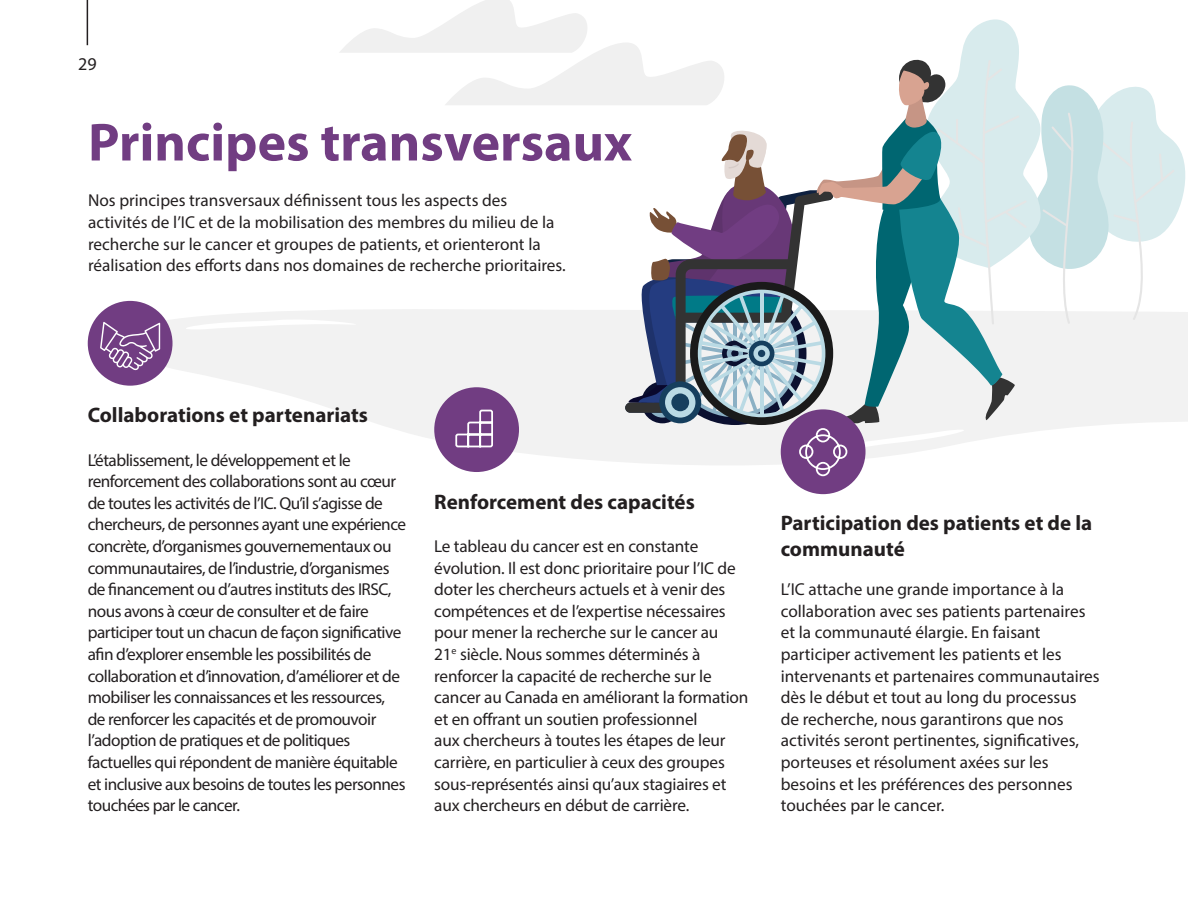
<style>
.page{position:relative;width:1188px;height:918px;background:#fff}
.page>*{position:absolute;margin:0;border:0;box-sizing:border-box;transform-origin:0 0}
.t1{font:700 54px "Myriad Pro";color:#713d82}
.t2{font:700 21px/25.2px "Myriad Pro";color:#231f20}
.t3{font:18px "Myriad Pro";color:#231f20}
.t4{font:17.25px/21.6px "Myriad Pro";letter-spacing:-.01em;color:#231f20}
.t5{font:17.25px/21.6px "Myriad Pro";letter-spacing:-.03em;color:#231f20}
</style>
<div class="page">
<div style="left:781px;top:409px;width:85px;height:85px;background:#713d82;border-radius:50%"></div>
<svg style="left:173px;top:0;width:1015px;height:477px"></svg>
<div style="left:88px;top:301px;width:85px;height:85px;background:#713d82;border-radius:50%"></div>
<svg style="left:100px;top:322px;width:60px;height:48px"></svg>
<hr style="left:87px;top:0;width:1px;height:45px;background:#231f20">
<p class="t3" style="left:78px;top:53px;width:20px">29</p>
<h1 class="t1" style="left:88px;top:107px;width:545px">Principes transversaux</h1>
<p class="t4" style="left:88px;top:190px;width:479px">Nos principes transversaux définissent tous les aspects des activités de l’IC et de la mobilisation des membres du milieu de la recherche sur le cancer et groupes de patients, et orienteront la réalisation des efforts dans nos domaines de recherche prioritaires.</p>
<p class="t2" style="left:88px;top:402px;width:282px">Collaborations et partenariats</p>
<p class="t5" style="left:88px;top:449px;width:320px">L’établissement, le développement et le renforcement des collaborations sont au cœur de toutes les activités de l’IC. Qu’il s’agisse de chercheurs, de personnes ayant une expérience concrète, d’organismes gouvernementaux ou communautaires, de l’industrie, d’organismes de financement ou d’autres instituts des IRSC, nous avons à cœur de consulter et de faire participer tout un chacun de façon significative afin d’explorer ensemble les possibilités de collaboration et d’innovation, d’améliorer et de mobiliser les connaissances et les ressources, de renforcer les capacités et de promouvoir l’adoption de pratiques et de politiques factuelles qui répondent de manière équitable et inclusive aux besoins de toutes les personnes touchées par le cancer.</p>
<p class="t2" style="left:434px;top:488px;width:262px">Renforcement des capacités</p>
<p class="t4" style="left:434px;top:535px;width:316px">Le tableau du cancer est en constante évolution. Il est donc prioritaire pour l’IC de doter les chercheurs actuels et à venir des compétences et de l’expertise nécessaires pour mener la recherche sur le cancer au<br>21<sup>e</sup> siècle. Nous sommes déterminés à renforcer la capacité de recherche sur le cancer au Canada en améliorant la formation et en offrant un soutien professionnel<br>aux chercheurs à toutes les étapes de leur carrière, en particulier à ceux des groupes sous-représentés ainsi qu’aux stagiaires et aux chercheurs en début de carrière.</p>
<p class="t2" style="left:781px;top:510px;width:313px">Participation des patients et de la communauté</p>
<p class="t4" style="left:781px;top:578px;width:320px">L’IC attache une grande importance à la collaboration avec ses patients partenaires et la communauté élargie. En faisant participer activement les patients et les intervenants et partenaires communautaires dès le début et tout au long du processus<br>de recherche, nous garantirons que nos activités seront pertinentes, significatives, porteuses et résolument axées sur les besoins et les préférences des personnes touchées par le cancer.</p>
</div>
